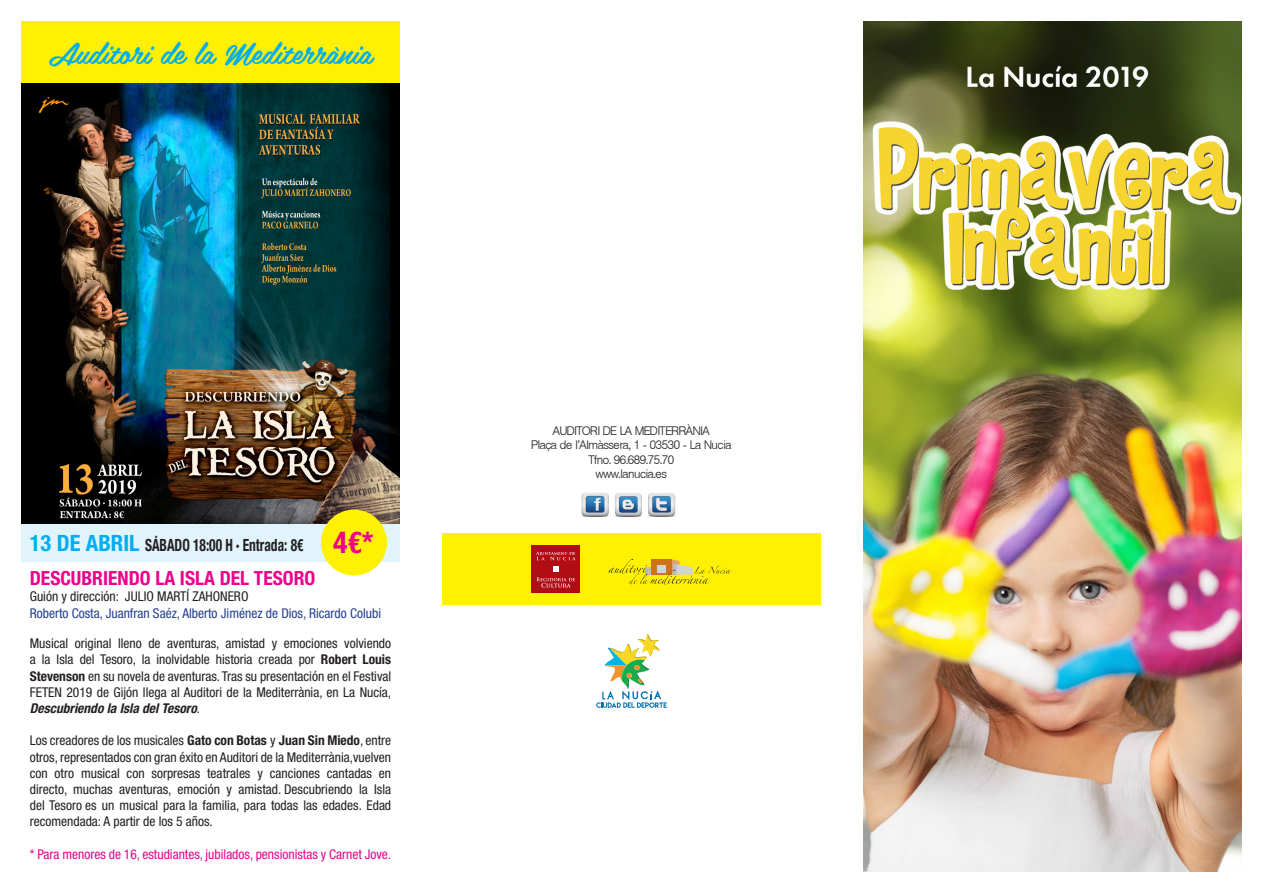
<style>
.page{position:relative;width:1263px;height:893px;background:#fff}
.page>*{position:absolute;margin:0;border:0;box-sizing:border-box;transform-origin:0 0}
.t1{font:30px "Belinda";color:#00aeef}
.t2{font:700 condensed 30px "Helvetica Neue LT Std";color:#ed028c}
.t3{font:700 condensed 19.5px "Helvetica Neue";color:#ed028c}
.t4{font:700 condensed 16.8px "Helvetica Neue";color:#231f20;scale:.8 1}
.t5{font:condensed 13.5px/16.2px "Helvetica Neue LT Std";color:#231f20;text-align:justify}
.t6{font:condensed 13.5px "Helvetica Neue LT Std";color:#ed028c}
.t7{font:condensed 13.5px "Helvetica Neue LT Std";color:#253f8e}
.t8{font:12px "Helba Light DB Normal";color:#231f20}
.s1{font-size:22.5px;color:#00aeef}
.s2{font-weight:700}
.s3{font-weight:700;font-style:italic}
</style>
<div class="page">
<img style="left:863px;top:21px;width:379px;height:851px">
<div style="left:442px;top:533px;width:379px;height:72px;background:#fff101"></div>
<div style="left:531px;top:545px;width:49px;height:48px;background:#b00d15"></div>
<svg style="left:536px;top:566px;width:39px;height:22px"></svg>
<svg style="left:536px;top:551px;width:40px;height:9px"></svg>
<svg style="left:609px;top:559px;width:122px;height:26px"></svg>
<img style="left:581px;top:492px;width:95px;height:25px">
<svg style="left:596px;top:634px;width:71px;height:74px"></svg>
<div style="left:21px;top:21px;width:379px;height:63px;background:#fff101"></div>
<div style="left:21px;top:524px;width:379px;height:37px;background:#e1f4fc"></div>
<img style="left:21px;top:84px;width:379px;height:440px">
<div style="left:321px;top:510px;width:66px;height:65px;background:#fff101;border-radius:50%"></div>
<p class="t1" style="left:49px;top:28px;width:325px">Auditori de la Mediterrània</p>
<p class="t4" style="left:30px;top:535px;width:344px"><span class="s1">13 DE ABRIL</span> SÁBADO 18:00 H · Entrada: 8€</p>
<p class="t2" style="left:333px;top:524px;width:42px">4€*</p>
<p class="t3" style="left:30px;top:566px;width:287px">DESCUBRIENDO LA ISLA DEL TESORO</p>
<p class="t5" style="left:30px;top:588px;width:220px">Guión y dirección: JULIO MARTÍ ZAHONERO</p>
<p class="t7" style="left:30px;top:605px;width:353px">Roberto Costa, Juanfran Saéz, Alberto Jiménez de Dios, Ricardo Colubi</p>
<p class="t5" style="left:30px;top:635px;width:363px">Musical original lleno de aventuras, amistad y emociones volviendo a la Isla del Tesoro, la inolvidable historia creada por <span class="s2">Robert Louis Stevenson</span> en su novela de aventuras. Tras su presentación en el Festival FETEN 2019 de Gijón llega al Auditori de la Mediterrània, en La Nucía, <span class="s3">Descubriendo la Isla del Tesoro</span>.</p>
<p class="t5" style="left:30px;top:732px;width:363px">Los creadores de los musicales <span class="s2">Gato con Botas</span> y <span class="s2">Juan Sin Miedo</span>, entre otros, representados con gran éxito en Auditori de la Mediterrània,vuelven con otro musical con sorpresas teatrales y canciones cantadas en directo, muchas aventuras, emoción y amistad. Descubriendo la Isla del Tesoro es un musical para la familia, para todas las edades. Edad recomendada: A partir de los 5 años.</p>
<p class="t6" style="left:30px;top:846px;width:363px">* Para menores de 16, estudiantes, jubilados, pensionistas y Carnet Jove.</p>
<p class="t8" style="left:553px;top:424px;width:158px">AUDITORI DE LA MEDITERRÀNIA</p>
<p class="t8" style="left:531px;top:438px;width:201px">Plaça de l’Almàssera, 1 - 03530 - La Nucia</p>
<p class="t8" style="left:589px;top:453px;width:87px">Tfno. 96.689.75.70</p>
<p class="t8" style="left:596px;top:467px;width:72px">www.lanucia.es</p>
</div>
